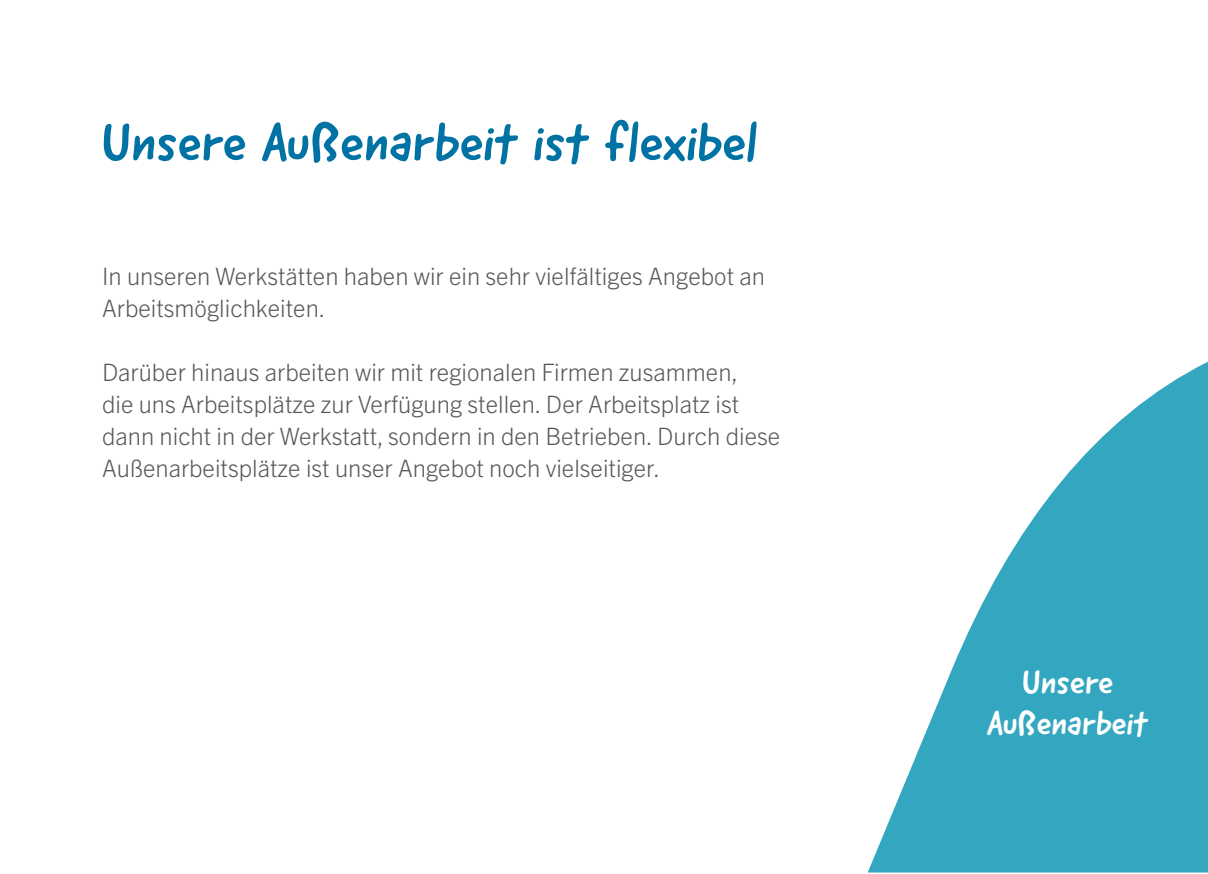
<style>
.page{position:relative;width:1208px;height:874px;background:#fff}
.page>*{position:absolute;margin:0;border:0;box-sizing:border-box;transform-origin:0 0}
.t1{font:54px "Good Dog New";color:#0072a4}
.t2{font:34px/40.8px "Good Dog New";color:#fff;text-align:center}
.t3{font:300 24px/32px "Trade Gothic Next LT Pro";color:#57585a}
</style>
<div class="page">
<svg style="left:868px;top:361px;width:340px;height:511px;fill:#33a7c0"></svg>
<h1 class="t1" style="left:102px;top:107px;width:657px">Unsere Außenarbeit ist flexibel</h1>
<p class="t3" style="left:102px;top:259px;width:664px">In unseren Werkstätten haben wir ein sehr vielfältiges Angebot an<br>Arbeitsmöglichkeiten.</p>
<p class="t3" style="left:102px;top:355px;width:680px">Darüber hinaus arbeiten wir mit regionalen Firmen zusammen,<br>die uns Arbeitsplätze zur Verfügung stellen. Der Arbeitsplatz ist dann nicht in der Werkstatt, sondern in den Betrieben. Durch diese Außenarbeitsplätze ist unser Angebot noch vielseitiger.</p>
<h2 class="t2" style="left:987px;top:661px;width:163px">Unsere<br>Außenarbeit</h2>
</div>
